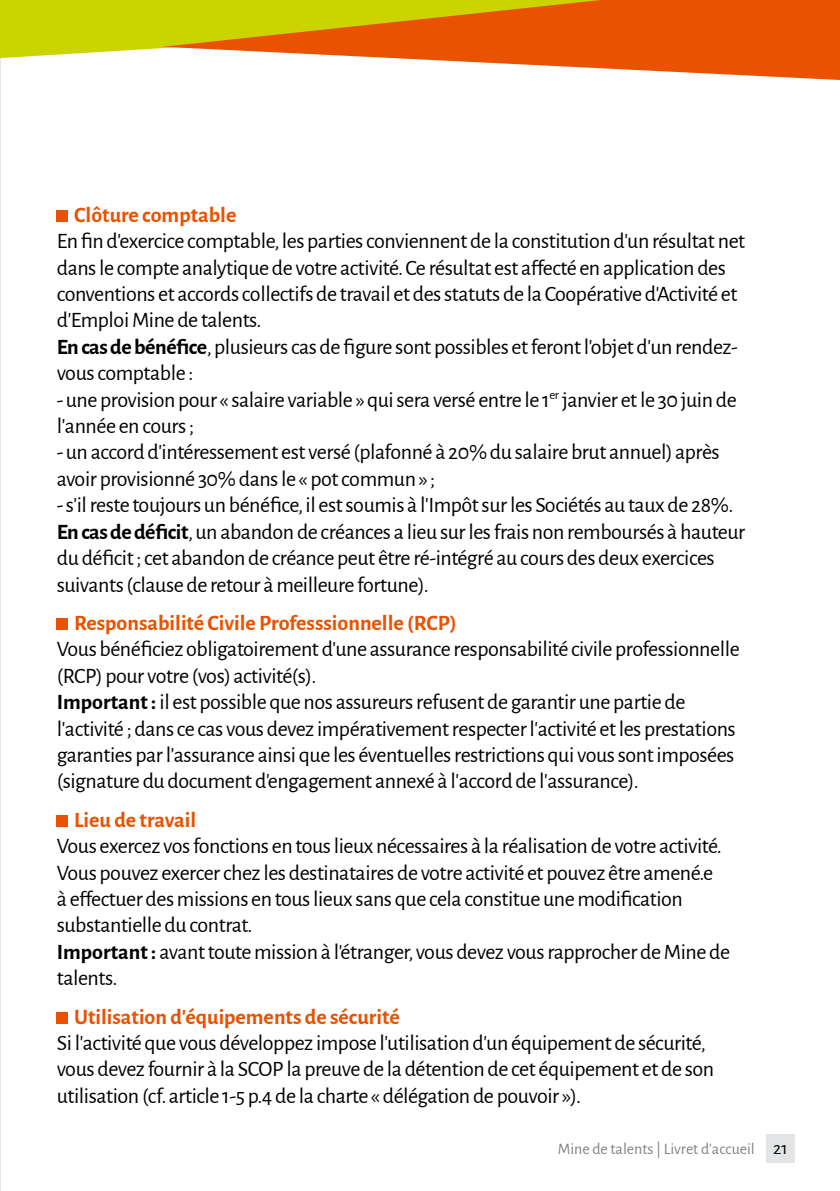
<style>
.page{position:relative;width:840px;height:1191px;background:#fff}
.page>*{position:absolute;margin:0;border:0;box-sizing:border-box;transform-origin:0 0}
.t1{font:22px/26.4px "Alegreya Sans";letter-spacing:-.02em;color:#000}
.t2{font:700 22px "Alegreya Sans";color:#ea5100}
.t3{font:16px "Alegreya Sans";color:#818084}
.s1{font-weight:700}
.s2{font-size:18px;color:#000}
</style>
<div class="page">
<div style="left:765px;top:1134px;width:29px;height:28px;background:#e3e4e6"></div>
<hr style="left:0;top:0;width:1px;height:1191px;background:#e3e4e6">
<svg style="left:0;top:0;width:163px;height:58px;background:#cfd715"></svg>
<svg style="left:163px;top:0;width:676px;height:80px;fill:#ea5100"></svg>
<div style="left:57px;top:210px;width:11px;height:12px;background:#ea5100"></div>
<div style="left:57px;top:618px;width:11px;height:12px;background:#ea5100"></div>
<div style="left:57px;top:815px;width:11px;height:11px;background:#ea5100"></div>
<div style="left:57px;top:1012px;width:11px;height:11px;background:#ea5100"></div>
<p class="t2" style="left:74px;top:199px;width:164px">Clôture comptable</p>
<p class="t1" style="left:57px;top:227px;width:689px">En fin d’exercice comptable, les parties conviennent de la constitution d’un résultat net dans le compte analytique de votre activité. Ce résultat est affecté en application des conventions et accords collectifs de travail et des statuts de la Coopérative d’Activité et d’Emploi Mine de talents.<br><span class="s1">En cas de bénéfice</span>, plusieurs cas de figure sont possibles et feront l’objet d’un rendez&shy;vous comptable :</p>
<p class="t1" style="left:57px;top:385px;width:681px">- une provision pour « salaire variable » qui sera versé entre le 1<sup>er</sup> janvier et le 30 juin de l’année en cours ;</p>
<p class="t1" style="left:57px;top:438px;width:664px">- un accord d’intéressement est versé (plafonné à 20% du salaire brut annuel) après avoir provisionné 30% dans le « pot commun » ;</p>
<p class="t1" style="left:57px;top:491px;width:689px">- s’il reste toujours un bénéfice, il est soumis à l’Impôt sur les Sociétés au taux de 28%.<br><span class="s1">En cas de déficit</span>, un abandon de créances a lieu sur les frais non remboursés à hauteur du déficit ; cet abandon de créance peut être ré-intégré au cours des deux exercices suivants (clause de retour à meilleure fortune).</p>
<p class="t2" style="left:74px;top:607px;width:383px">Responsabilité Civile Professsionnelle (RCP)</p>
<p class="t1" style="left:57px;top:635px;width:684px">Vous bénéficiez obligatoirement d’une assurance responsabilité civile professionnelle (RCP) pour votre (vos) activité(s).<br><span class="s1">Important :</span> il est possible que nos assureurs refusent de garantir une partie de l’activité ; dans ce cas vous devez impérativement respecter l’activité et les prestations garanties par l’assurance ainsi que les éventuelles restrictions qui vous sont imposées (signature du document d’engagement annexé à l’accord de l’assurance).</p>
<p class="t2" style="left:74px;top:803px;width:124px">Lieu de travail</p>
<p class="t1" style="left:57px;top:832px;width:674px">Vous exercez vos fonctions en tous lieux nécessaires à la réalisation de votre activité.<br>Vous pouvez exercer chez les destinataires de votre activité et pouvez être amené.e<br>à effectuer des missions en tous lieux sans que cela constitue une modification substantielle du contrat.<br><span class="s1">Important :</span> avant toute mission à l’étranger, vous devez vous rapprocher de Mine de talents.</p>
<p class="t2" style="left:74px;top:1000px;width:327px">Utilisation d’équipements de sécurité</p>
<p class="t1" style="left:57px;top:1028px;width:658px">Si l’activité que vous développez impose l’utilisation d’un équipement de sécurité, vous devez fournir à la SCOP la preuve de la détention de cet équipement et de son utilisation (cf. article 1-5 p.4 de la charte « délégation de pouvoir »).</p>
<p class="t3" style="left:557px;top:1138px;width:231px">Mine de talents | Livret d’accueil <span class="s2">21</span></p>
</div>
